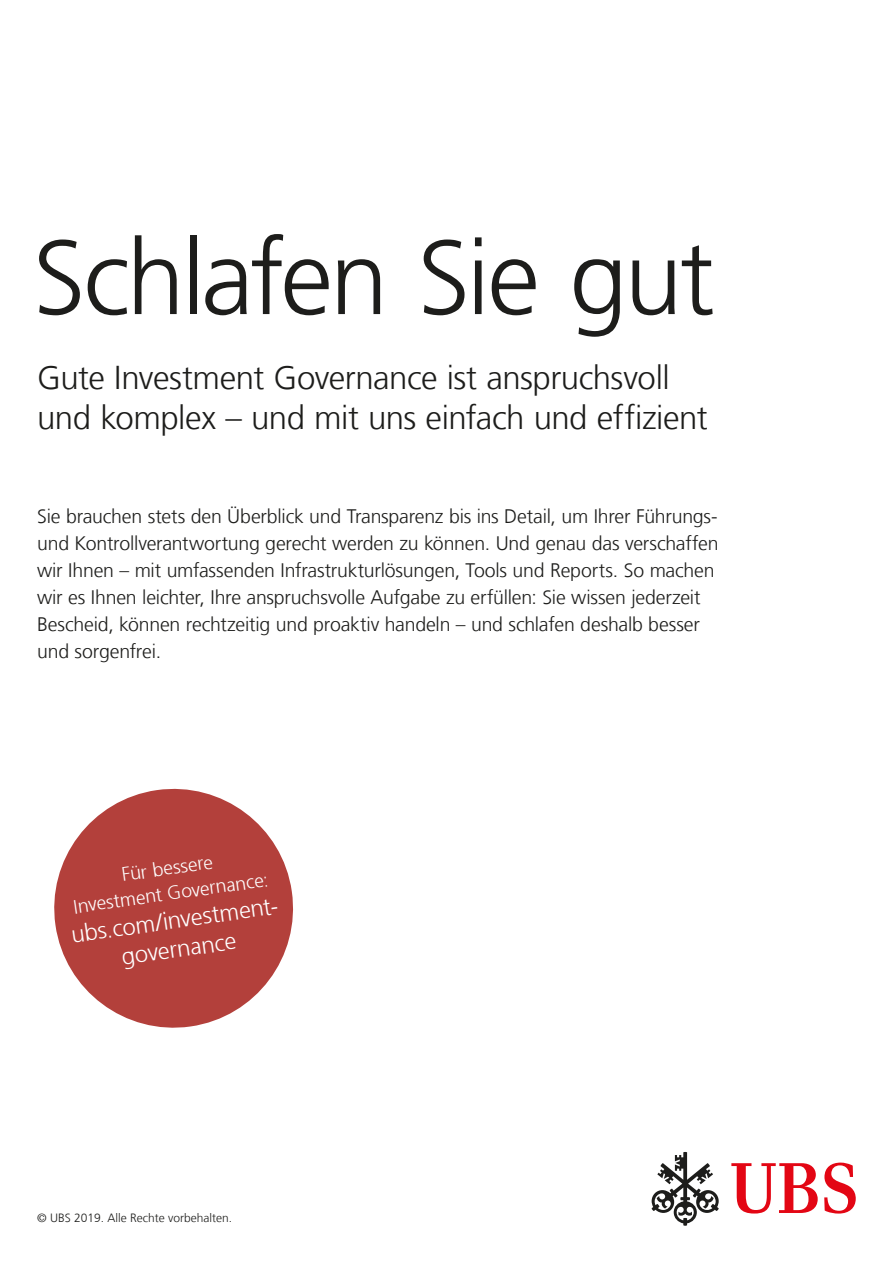
<style>
.page{position:relative;width:893px;height:1263px;background:#fff}
.page>*{position:absolute;margin:0;border:0;box-sizing:border-box;transform-origin:0 0}
.t1{font:300 105px "Frutiger LT Com";letter-spacing:-.035em;color:#1d1d1b}
.t2{font:300 33px/40.5px "Frutiger LT Com";letter-spacing:-.015em;color:#1d1d1b}
.t3{font:300 24px/28.8px "Frutiger 45";color:#fff;text-align:center}
.t4{font:300 19.5px/27px "Frutiger LT Com";letter-spacing:-.01em;color:#1d1d1b}
.t5{font:300 19.5px/25.2px "Frutiger 45";color:#fff;text-align:center}
.t6{font:300 12px "Frutiger LT Com";color:#1d1d1b}
</style>
<div class="page">
<svg style="left:652px;top:1152px;width:67px;height:74px"></svg>
<svg style="left:731px;top:1162px;width:125px;height:51px"></svg>
<svg style="left:54px;top:788px;width:239px;height:240px;fill:#b3403b"></svg>
<h1 class="t1" style="left:33px;top:217px;width:683px">Schlafen Sie gut</h1>
<h2 class="t2" style="left:37px;top:357px;width:672px">Gute Investment Governance ist anspruchsvoll und komplex – und mit uns einfach und effizient</h2>
<p class="t4" style="left:37px;top:503px;width:683px">Sie brauchen stets den Überblick und Transparenz bis ins Detail, um Ihrer Führungs&shy;und Kontrollverantwortung gerecht werden zu können. Und genau das verschaffen wir Ihnen – mit umfassenden Infrastrukturlösungen, Tools und Reports. So machen wir es Ihnen leichter, Ihre anspruchsvolle Aufgabe zu erfüllen: Sie wissen jederzeit Bescheid, können rechtzeitig und proaktiv handeln – und schlafen deshalb besser und sorgenfrei.</p>
<p class="t5" style="left:68px;top:869px;width:198px;rotate:-8deg">Für bessere<br>Investment Governance:</p>
<p class="t3" style="left:69px;top:920px;width:214px;rotate:-8deg">ubs.com/investment&shy;governance</p>
<p class="t6" style="left:37px;top:1210px;width:196px">© UBS 2019. Alle Rechte vorbehalten.</p>
</div>
